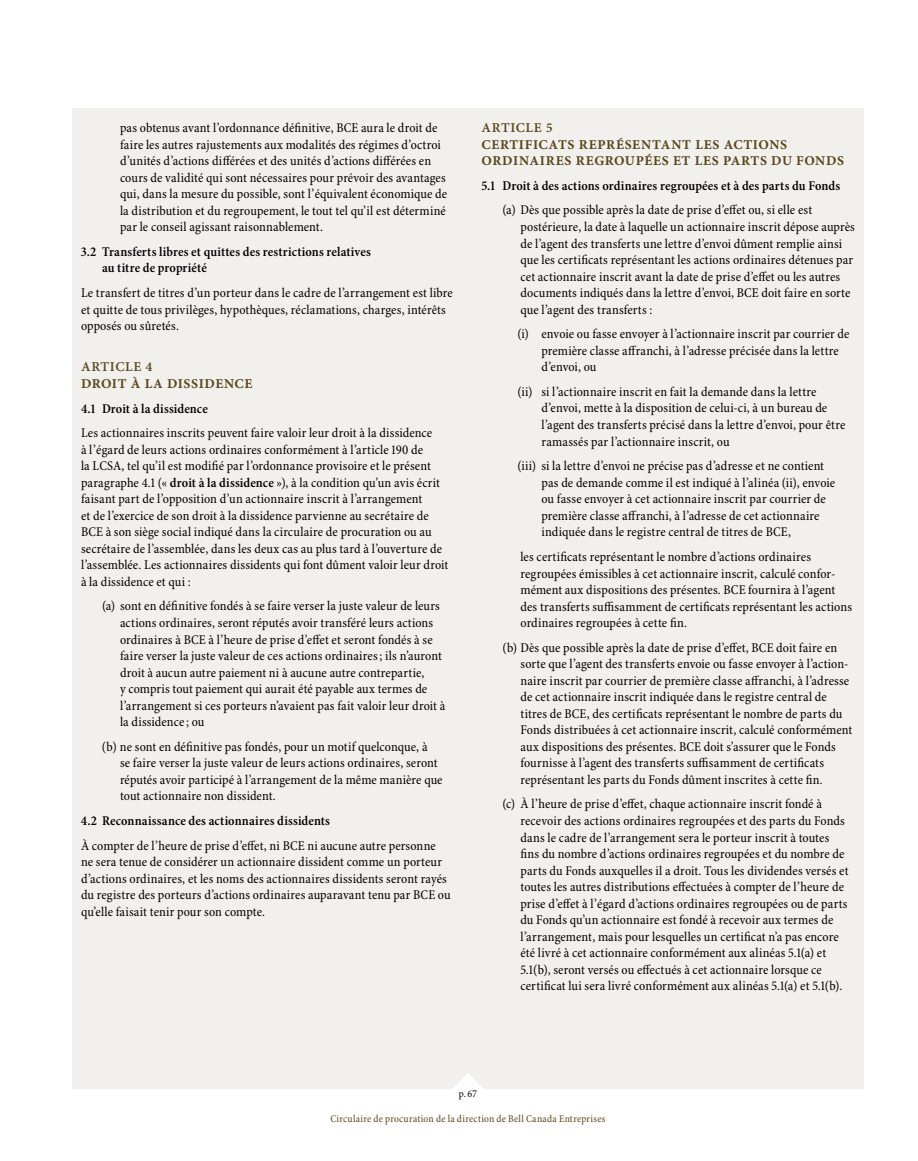
<style>
.page{position:relative;width:918px;height:1161px;background:#fff}
.page>*{position:absolute;margin:0;border:0;box-sizing:border-box;transform-origin:0 0}
.t1{font:condensed 13.5px/16.5px "Minion Pro";letter-spacing:.01em;color:#000}
.t2{font:600 condensed 13.5px/16.5px "Minion Pro";letter-spacing:.01em;color:#000}
.t3{font:13.5px/16.5px "Minion Pro Bold Capt";letter-spacing:.045em;color:#5a471c}
.t4{font:13.5px "Minion Pro Semibold Capt";letter-spacing:.045em;color:#5a471c}
.t5{font:condensed 10.5px "Minion Pro";letter-spacing:.025em;color:#5a471c}
.t6{font:condensed 10.5px "Minion Pro";color:#000}
.s1{font-weight:600}
</style>
<div class="page">
<div style="left:72px;top:108px;width:792px;height:981px;background:#f2f0ed"></div>
<svg style="left:453px;top:1074px;width:30px;height:15px"></svg>
<p class="t1" style="left:120px;top:120px;width:329px">pas obtenus avant l’ordonnance définitive, BCE aura le droit de faire les autres rajustements aux modalités des régimes d’octroi d’unités d’actions différées et des unités d’actions différées en cours de validité qui sont nécessaires pour prévoir des avantages qui, dans la mesure du possible, sont l’équivalent économique de la distribution et du regroupement, le tout tel qu’il est déterminé par le conseil agissant raisonnablement.</p>
<p class="t2" style="left:102px;top:244px;width:270px;text-indent:-21px">3.2 Transferts libres et quittes des restrictions relatives au titre de propriété</p>
<p class="t1" style="left:81px;top:285px;width:373px">Le transfert de titres d’un porteur dans le cadre de l’arrangement est libre et quitte de tous privilèges, hypothèques, réclamations, charges, intérêts opposés ou sûretés.</p>
<p class="t4" style="left:81px;top:359px;width:73px">ARTICLE 4</p>
<p class="t3" style="left:81px;top:376px;width:173px">DROIT À LA DISSIDENCE</p>
<p class="t2" style="left:81px;top:400px;width:128px">4.1 Droit à la dissidence</p>
<p class="t1" style="left:81px;top:425px;width:369px">Les actionnaires inscrits peuvent faire valoir leur droit à la dissidence<br>à l’égard de leurs actions ordinaires conformément à l’article 190 de<br>la LCSA, tel qu’il est modifié par l’ordonnance provisoire et le présent paragraphe 4.1 (« <span class="s1">droit à la dissidence</span> »), à la condition qu’un avis écrit faisant part de l’opposition d’un actionnaire inscrit à l’arrangement<br>et de l’exercice de son droit à la dissidence parvienne au secrétaire de BCE à son siège social indiqué dans la circulaire de procuration ou au secrétaire de l’assemblée, dans les deux cas au plus tard à l’ouverture de l’assemblée. Les actionnaires dissidents qui font dûment valoir leur droit à la dissidence et qui :</p>
<p class="t1" style="left:120px;top:598px;width:327px;text-indent:-18px">(a) sont en définitive fondés à se faire verser la juste valeur de leurs actions ordinaires, seront réputés avoir transféré leurs actions ordinaires à BCE à l’heure de prise d’effet et seront fondés à se faire verser la juste valeur de ces actions ordinaires; ils n’auront droit à aucun autre paiement ni à aucune autre contrepartie,<br>y compris tout paiement qui aurait été payable aux termes de l’arrangement si ces porteurs n’avaient pas fait valoir leur droit à la dissidence; ou</p>
<p class="t1" style="left:120px;top:739px;width:324px;text-indent:-18px">(b) ne sont en définitive pas fondés, pour un motif quelconque, à<br>se faire verser la juste valeur de leurs actions ordinaires, seront réputés avoir participé à l’arrangement de la même manière que tout actionnaire non dissident.</p>
<p class="t2" style="left:81px;top:813px;width:251px">4.2 Reconnaissance des actionnaires dissidents</p>
<p class="t1" style="left:81px;top:838px;width:371px">À compter de l’heure de prise d’effet, ni BCE ni aucune autre personne ne sera tenue de considérer un actionnaire dissident comme un porteur d’actions ordinaires, et les noms des actionnaires dissidents seront rayés du registre des porteurs d’actions ordinaires auparavant tenu par BCE ou qu’elle faisait tenir pour son compte.</p>
<p class="t4" style="left:482px;top:120px;width:73px">ARTICLE 5</p>
<p class="t3" style="left:482px;top:137px;width:364px">CERTIFICATS REPRÉSENTANT LES ACTIONS<br>ORDINAIRES REGROUPÉES ET LES PARTS DU FONDS</p>
<p class="t2" style="left:482px;top:178px;width:360px">5.1 Droit à des actions ordinaires regroupées et à des parts du Fonds</p>
<p class="t1" style="left:520px;top:202px;width:336px;text-indent:-18px">(a) Dès que possible après la date de prise d’effet ou, si elle est postérieure, la date à laquelle un actionnaire inscrit dépose auprès de l’agent des transferts une lettre d’envoi dûment remplie ainsi que les certificats représentant les actions ordinaires détenues par cet actionnaire inscrit avant la date de prise d’effet ou les autres documents indiqués dans la lettre d’envoi, BCE doit faire en sorte que l’agent des transferts :</p>
<p class="t1" style="left:542px;top:326px;width:310px;text-indent:-24px">(i) envoie ou fasse envoyer à l’actionnaire inscrit par courrier de première classe affranchi, à l’adresse précisée dans la lettre d’envoi, ou</p>
<p class="t1" style="left:542px;top:384px;width:305px;text-indent:-24px">(ii) si l’actionnaire inscrit en fait la demande dans la lettre d’envoi, mette à la disposition de celui-ci, à un bureau de l’agent des transferts précisé dans la lettre d’envoi, pour être ramassés par l’actionnaire inscrit, ou</p>
<p class="t1" style="left:542px;top:458px;width:295px;text-indent:-24px">(iii) si la lettre d’envoi ne précise pas d’adresse et ne contient pas de demande comme il est indiqué à l’alinéa (ii), envoie ou fasse envoyer à cet actionnaire inscrit par courrier de première classe affranchi, à l’adresse de cet actionnaire indiquée dans le registre central de titres de BCE,</p>
<p class="t1" style="left:521px;top:549px;width:333px">les certificats représentant le nombre d’actions ordinaires regroupées émissibles à cet actionnaire inscrit, calculé confor&shy;mément aux dispositions des présentes. BCE fournira à l’agent des transferts suffisamment de certificats représentant les actions ordinaires regroupées à cette fin.</p>
<p class="t1" style="left:521px;top:640px;width:333px;text-indent:-18px">(b) Dès que possible après la date de prise d’effet, BCE doit faire en sorte que l’agent des transferts envoie ou fasse envoyer à l’action&shy;naire inscrit par courrier de première classe affranchi, à l’adresse de cet actionnaire inscrit indiquée dans le registre central de titres de BCE, des certificats représentant le nombre de parts du Fonds distribuées à cet actionnaire inscrit, calculé conformément aux dispositions des présentes. BCE doit s’assurer que le Fonds fournisse à l’agent des transferts suffisamment de certificats représentant les parts du Fonds dûment inscrites à cette fin.</p>
<p class="t1" style="left:521px;top:796px;width:330px;text-indent:-18px">(c) À l’heure de prise d’effet, chaque actionnaire inscrit fondé à recevoir des actions ordinaires regroupées et des parts du Fonds dans le cadre de l’arrangement sera le porteur inscrit à toutes fins du nombre d’actions ordinaires regroupées et du nombre de parts du Fonds auxquelles il a droit. Tous les dividendes versés et toutes les autres distributions effectuées à compter de l’heure de prise d’effet à l’égard d’actions ordinaires regroupées ou de parts du Fonds qu’un actionnaire est fondé à recevoir aux termes de l’arrangement, mais pour lesquelles un certificat n’a pas encore été livré à cet actionnaire conformément aux alinéas 5.1(a) et 5.1(b), seront versés ou effectués à cet actionnaire lorsque ce certificat lui sera livré conformément aux alinéas 5.1(a) et 5.1(b).</p>
<p class="t6" style="left:459px;top:1088px;width:20px">p. 67</p>
<p class="t5" style="left:330px;top:1112px;width:277px">Circulaire de procuration de la direction de Bell Canada Entreprises</p>
</div>
